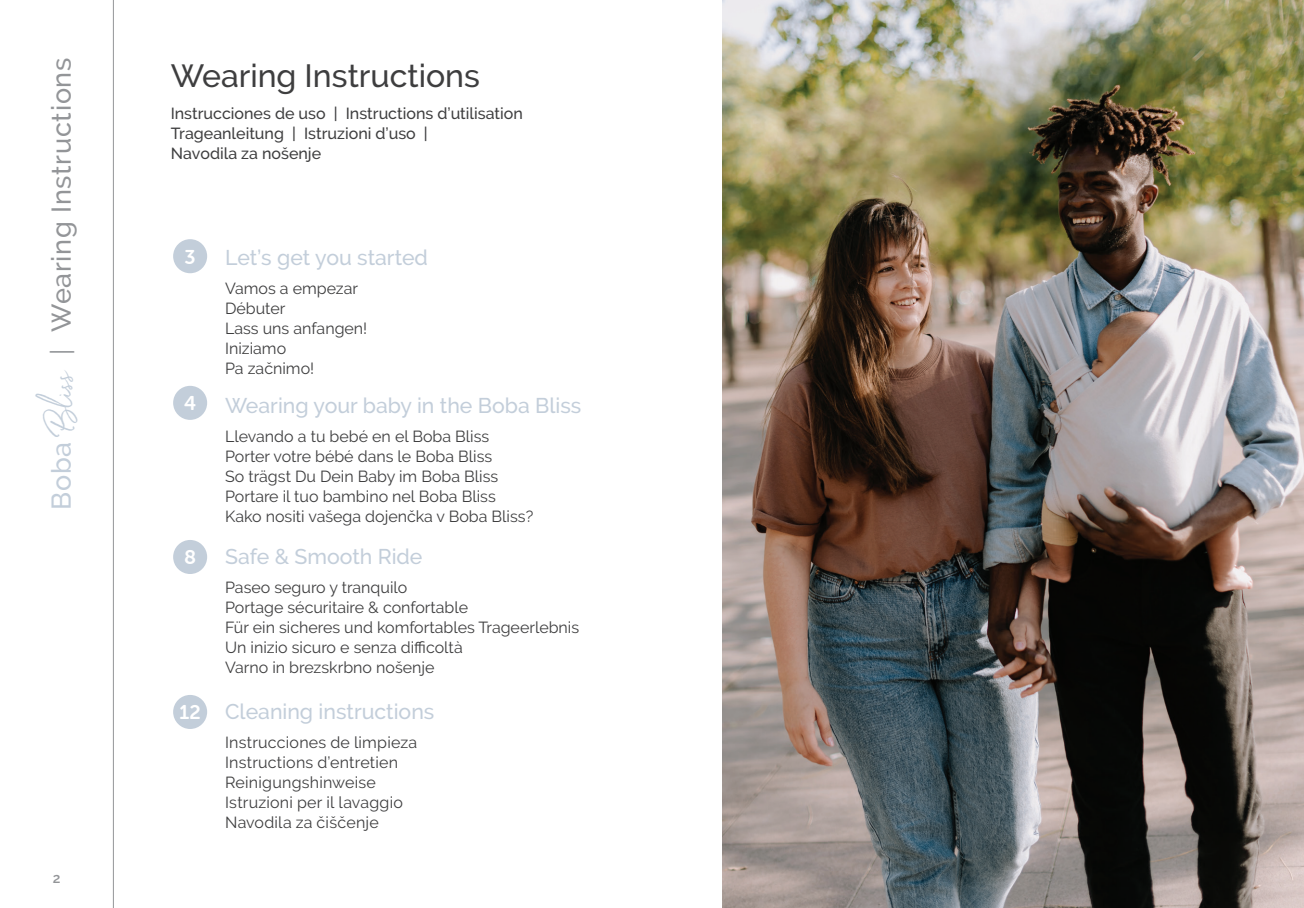
<style>
.page{position:relative;width:1304px;height:908px;background:#fff}
.page>*{position:absolute;margin:0;border:0;box-sizing:border-box;transform-origin:0 0}
.t1{font:500 32px "Raleway";color:#3e3e3f}
.t2{font:500 27px "Raleway";letter-spacing:.025em;color:#939598}
.t3{font:500 21.2px "Raleway";color:#c3ceda}
.t4{font:20px "Museo Sans Rounded 700";color:#fff}
.t5{font:16px/20px "Raleway";color:#3e3e3f}
.t6{font:500 16px/20px "Raleway";color:#3e3e3f}
.t7{font:600 14px "Raleway";color:#939598}
.s1{color:#c3ceda}
.s2{font-family:"White Oleander Compact";font-weight:400;font-size:42px;color:#c3ceda}
.s3{font-weight:400}
</style>
<div class="page">
<hr style="left:113px;top:0;width:1px;height:907px;background:#939598">
<img style="left:723px;top:0;width:581px;height:907px">
<div style="left:173px;top:239px;width:34px;height:34px;background:#c3ceda;border-radius:50%"></div>
<div style="left:173px;top:385px;width:34px;height:34px;background:#c3ceda;border-radius:50%"></div>
<div style="left:173px;top:539px;width:34px;height:34px;background:#c3ceda;border-radius:50%"></div>
<div style="left:173px;top:694px;width:34px;height:34px;background:#c3ceda;border-radius:50%"></div>
<h2 class="t2" style="left:46px;top:509px;width:453px;rotate:-90deg"><span class="s1">Boba</span> <span class="s2">Bliss</span> <span class="s3">|</span> Wearing Instructions</h2>
<p class="t7" style="left:53px;top:869px;width:9px">2</p>
<h1 class="t1" style="left:171px;top:58px;width:311px">Wearing Instructions</h1>
<p class="t6" style="left:171px;top:104px;width:354px">Instrucciones de uso | Instructions d’utilisation<br>Trageanleitung | Istruzioni d’uso |<br>Navodila za nošenje</p>
<p class="t4" style="left:185px;top:245px;width:13px">3</p>
<p class="t4" style="left:184px;top:392px;width:14px">4</p>
<p class="t4" style="left:184px;top:546px;width:14px">8</p>
<p class="t4" style="left:180px;top:701px;width:23px">12</p>
<h3 class="t3" style="left:225px;top:245px;width:204px">Let’s get you started</h3>
<p class="t5" style="left:225px;top:278px;width:144px">Vamos a empezar<br>Débuter<br>Lass uns anfangen!<br>Iniziamo<br>Pa začnimo!</p>
<h3 class="t3" style="left:225px;top:393px;width:358px">Wearing your baby in the Boba Bliss</h3>
<p class="t5" style="left:225px;top:426px;width:310px">Llevando a tu bebé en el Boba Bliss Porter votre bébé dans le Boba Bliss<br>So trägst Du Dein Baby im Boba Bliss Portare il tuo bambino nel Boba Bliss Kako nositi vašega dojenčka v Boba Bliss?</p>
<h3 class="t3" style="left:225px;top:544px;width:199px">Safe &amp; Smooth Ride</h3>
<p class="t5" style="left:225px;top:577px;width:356px">Paseo seguro y tranquilo<br>Portage sécuritaire &amp; confortable<br>Für ein sicheres und komfortables Trageerlebnis Un inizio sicuro e senza difficoltà<br>Varno in brezskrbno nošenje</p>
<h3 class="t3" style="left:225px;top:699px;width:211px">Cleaning instructions</h3>
<p class="t5" style="left:225px;top:732px;width:194px">Instrucciones de limpieza<br>Instructions d’entretien<br>Reinigungshinweise<br>Istruzioni per il lavaggio<br>Navodila za čiščenje</p>
</div>
